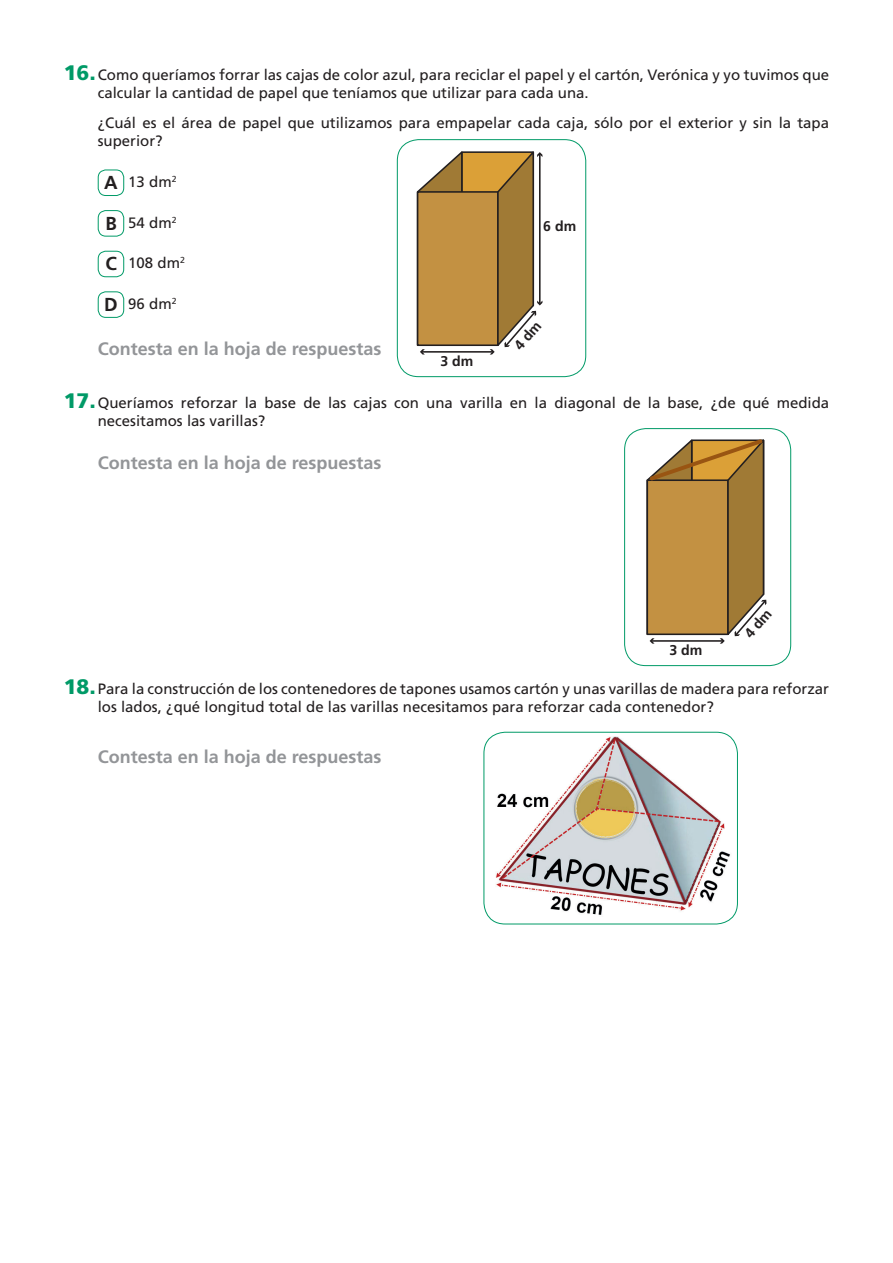
<style>
.page{position:relative;width:893px;height:1263px;background:#fff}
.page>*{position:absolute;margin:0;border:0;box-sizing:border-box;transform-origin:0 0}
.t1{font:700 18px "Frutiger LT Std";color:#939598}
.t2{font:15px/18px "Frutiger LT Std";color:#231f20}
.t3{font:700 14.25px "Frutiger LT Std";color:#231f20}
.t4{font:700 14.1px "Frutiger LT Std";color:#231f20}
.s1{font-weight:900;font-size:21px;color:#009a67}
.s2{font-weight:700;font-size:18.75px}
</style>
<div class="page">
<div style="left:98px;top:170px;width:26px;height:26px;border:1px solid #009a67;border-radius:8px"></div>
<div style="left:98px;top:210px;width:26px;height:27px;border:1px solid #009a67;border-radius:8px"></div>
<div style="left:98px;top:251px;width:26px;height:26px;border:1px solid #009a67;border-radius:8px"></div>
<div style="left:98px;top:291px;width:26px;height:27px;border:1px solid #009a67;border-radius:8px"></div>
<div style="left:624px;top:428px;width:167px;height:238px;border:1px solid #009a67;border-radius:21px"></div>
<img style="left:483px;top:737px;width:249px;height:185px">
<div style="left:484px;top:732px;width:254px;height:192px;border:1px solid #009a67;border-radius:21px"></div>
<div style="left:462px;top:152px;width:71px;height:153px;background:#dba037"></div>
<div style="left:418px;top:192px;width:80px;height:153px;background:#c39142"></div>
<hr style="left:422px;top:351px;width:71px;height:2px;background:#231f20">
<svg style="left:416px;top:151px;width:48px;height:203px"></svg>
<div style="left:397px;top:139px;width:189px;height:238px;border:1px solid #009a67;border-radius:21px"></div>
<svg style="left:646px;top:439px;width:121px;height:205px;background:#b79152"></svg>
<svg style="left:490px;top:151px;width:52px;height:203px"></svg>
<p class="t2" style="left:98px;top:65px;width:733px;text-indent:-34px"><span class="s1">16.</span>Como queríamos forrar las cajas de color azul, para reciclar el papel y el cartón, Verónica y yo tuvimos que calcular la cantidad de papel que teníamos que utilizar para cada una.</p>
<p class="t2" style="left:98px;top:114px;width:733px">¿Cuál es el área de papel que utilizamos para empapelar cada caja, sólo por el exterior y sin la tapa superior?</p>
<p class="t2" style="left:104px;top:173px;width:74px"><span class="s2">A</span> 13 dm<sup>2</sup></p>
<p class="t2" style="left:105px;top:213px;width:73px"><span class="s2">B</span> 54 dm<sup>2</sup></p>
<p class="t2" style="left:105px;top:254px;width:81px"><span class="s2">C</span> 108 dm<sup>2</sup></p>
<p class="t2" style="left:104px;top:295px;width:74px"><span class="s2">D</span> 96 dm<sup>2</sup></p>
<p class="t1" style="left:98px;top:338px;width:285px">Contesta en la hoja de respuestas</p>
<p class="t2" style="left:98px;top:394px;width:733px;text-indent:-34px"><span class="s1">17.</span>Queríamos reforzar la base de las cajas con una varilla en la diagonal de la base, ¿de qué medida necesitamos las varillas?</p>
<p class="t1" style="left:98px;top:452px;width:285px">Contesta en la hoja de respuestas</p>
<p class="t4" style="left:543px;top:218px;width:34px">6 dm</p>
<p class="t4" style="left:440px;top:353px;width:34px">3 dm</p>
<p class="t3" style="left:669px;top:641px;width:35px">3 dm</p>
<p class="t2" style="left:98px;top:679px;width:733px;text-indent:-34px"><span class="s1">18.</span>Para la construcción de los contenedores de tapones usamos cartón y unas varillas de madera para reforzar los lados, ¿qué longitud total de las varillas necesitamos para reforzar cada contenedor?</p>
<p class="t1" style="left:98px;top:746px;width:285px">Contesta en la hoja de respuestas</p>
</div>
